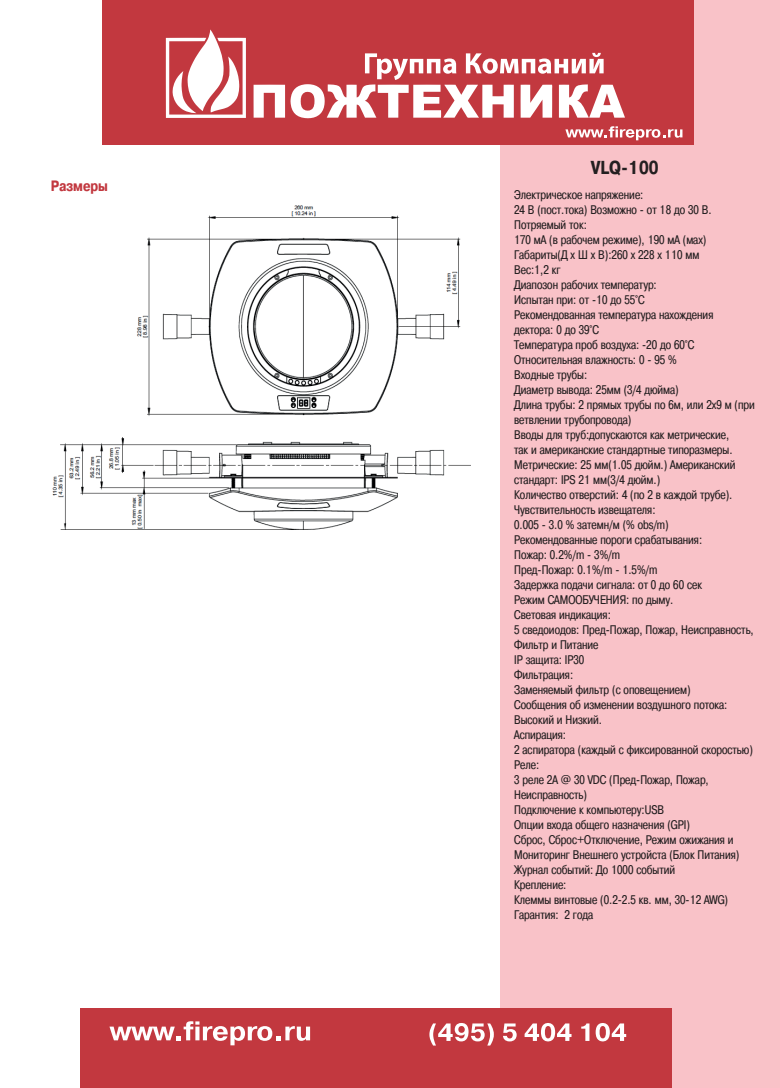
<style>
.page{position:relative;width:780px;height:1088px;background:#fff}
.page>*{position:absolute;margin:0;border:0;box-sizing:border-box;transform-origin:0 0}
.t1{font:700 18.75px "Pragmatica Cond C";color:#231f20}
.t2{font:700 15px "Pragmatica Cond C";color:#c2383f}
.t3{font:12.5px/15px "Pragmatica Cond C";color:#231f20}
</style>
<div class="page">
<div style="left:500px;top:0;width:280px;height:1088px;background:#f9c2c8"></div>
<div style="left:81px;top:1008px;width:590px;height:80px;background:#c2383f"></div>
<svg style="left:109px;top:1021px;width:201px;height:24px"></svg>
<svg style="left:429px;top:1023px;width:65px;height:22px"></svg>
<svg style="left:503px;top:1023px;width:13px;height:18px"></svg>
<svg style="left:524px;top:1023px;width:47px;height:18px"></svg>
<svg style="left:581px;top:1023px;width:8px;height:18px"></svg>
<svg style="left:595px;top:1023px;width:31px;height:18px"></svg>
<div style="left:102px;top:1px;width:591px;height:144px;background:#c2383f"></div>
<svg style="left:166px;top:29px;width:80px;height:89px"></svg>
<svg style="left:253px;top:53px;width:372px;height:66px"></svg>
<svg style="left:565px;top:126px;width:117px;height:14px"></svg>
<img style="left:52px;top:205px;width:419px;height:325px">
<p class="t2" style="left:51px;top:177px;width:59px">Размеры</p>
<h1 class="t1" style="left:591px;top:157px;width:69px">VLQ-100</h1>
<p class="t3" style="left:514px;top:187px;width:242px">Электрическое напряжение:<br>24 В (пост.тока) Возможно - от 18 до 30 В.<br>Потряемый ток:<br>170 мА (в рабочем режиме), 190 мА (мах)<br>Габариты(Д х Ш х В):260 х 228 х 110 мм<br>Вес:1,2 кг<br>Диапозон рабочих температур:<br>Испытан при: от -10 до 55°C<br>Рекомендованная температура нахождения дектора: 0 до 39°C<br>Температура проб воздуха: -20 до 60°C<br>Относительная влажность: 0 - 95 %<br>Входные трубы:<br>Диаметр вывода: 25мм (3/4 дюйма)<br>Длина трубы: 2 прямых трубы по 6м, или 2х9 м (при ветвлении трубопровода)<br>Вводы для труб:допускаются как метрические,<br>так и американские стандартные типоразмеры.<br>Метрические: 25 мм(1.05 дюйм.) Американский стандарт: IPS 21 мм(3/4 дюйм.)<br>Количество отверстий: 4 (по 2 в каждой трубе).<br>Чувствительность извещателя:<br>0.005 - 3.0 % затемн/м (% obs/m)<br>Рекомендованные пороги срабатывания:<br>Пожар: 0.2%/m - 3%/m<br>Пред-Пожар: 0.1%/m - 1.5%/m<br>Задержка подачи сигнала: от 0 до 60 сек<br>Режим САМООБУЧЕНИЯ: по дыму.<br>Световая индикация:<br>5 сведоиодов: Пред-Пожар, Пожар, Неисправность,<br>Фильтр и Питание<br>IP защита: IP30<br>Фильтрация:<br>Заменяемый фильтр (с оповещением)<br>Сообщения об изменении воздушного потока:<br>Высокий и Низкий.<br>Аспирация:<br>2 аспиратора (каждый с фиксированной скоростью)<br>Реле:<br>3 реле 2А @ 30 VDC (Пред-Пожар, Пожар,<br>Неисправность)<br>Подключение к компьютеру:USB<br>Опции входа общего назначения (GPI)<br>Сброс, Сброс+Отключение, Режим ожижания и<br>Мониторинг Внешнего устройста (Блок Питания)<br>Журнал событий: До 1000 событий<br>Крепление:<br>Клеммы винтовые (0.2-2.5 кв. мм, 30-12 AWG)<br>Гарантия: 2 года</p>
</div>
